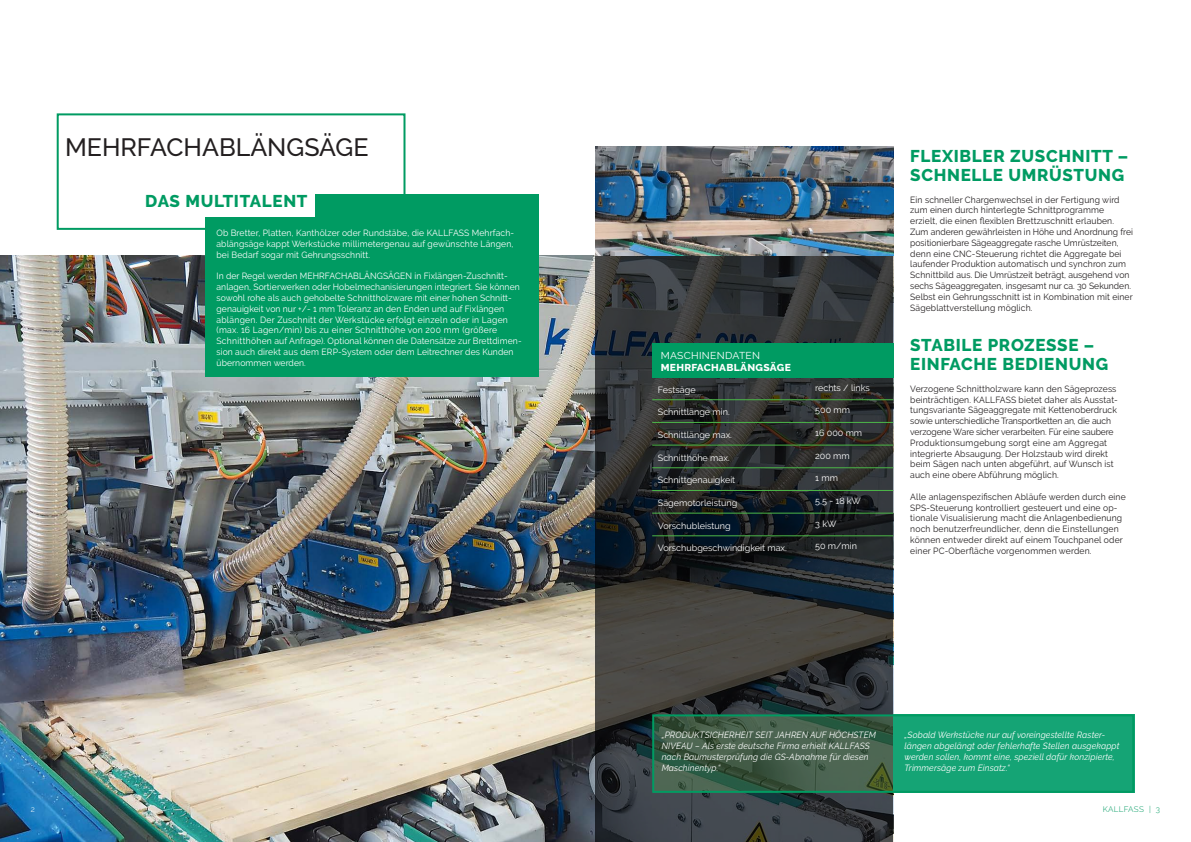
<style>
.page{position:relative;width:1191px;height:842px;background:#fff}
.page>*{position:absolute;margin:0;border:0;box-sizing:border-box;transform-origin:0 0}
.t1{font:500 25px "Raleway";color:#231f20}
.t2{font:800 17px/19px "Raleway";letter-spacing:.04em;color:#009b62}
.t3{font:800 10px "Raleway";letter-spacing:.03em;color:#fff}
.t4{font:10px "Raleway";letter-spacing:.03em;color:#fff}
.t5{font:9px/10.8px "Raleway";letter-spacing:.015em;color:#231f20;scale:.95 1}
.t6{font:9px/10.8px "Raleway";letter-spacing:.01em;color:#fff;text-align:justify;scale:.95 1}
.t7{font:italic 9px/10.8px "Raleway";letter-spacing:.015em;color:#fff;scale:.95 1}
.t8{font:9px "Raleway";letter-spacing:.01em;color:#fff}
.t9{font:300 8px "Raleway";letter-spacing:.04em;color:#009b62}
.t10{font:300 8px "Raleway";color:#fff}
</style>
<div class="page">
<img style="left:0;top:256px;width:595px;height:586px">
<img style="left:595px;top:146px;width:298px;height:110px">
<svg style="left:595px;top:256px;width:298px;height:586px;background:#2f3334"></svg>
<svg style="left:655px;top:717px;width:238px;height:73px;background:#405c47"></svg>
<div style="left:893px;top:714px;width:241px;height:79px;background:#15a475"></div>
<div style="left:652px;top:714px;width:482px;height:79px;border:2px solid #009b62"></div>
<div style="left:57px;top:113px;width:348px;height:117px;border:2px solid #009b62"></div>
<div style="left:205px;top:194px;width:334px;height:183px;background:#009b62"></div>
<div style="left:84px;top:190px;width:231px;height:26px;background:#fff"></div>
<div style="left:652px;top:343px;width:241px;height:34px;background:#009b62"></div>
<hr style="left:652px;top:400px;width:149px;height:1px;background:#4cb848">
<hr style="left:801px;top:400px;width:92px;height:1px;background:#4cb848">
<hr style="left:652px;top:422px;width:149px;height:1px;background:#4cb848">
<hr style="left:801px;top:422px;width:92px;height:1px;background:#4cb848">
<hr style="left:652px;top:468px;width:149px;height:1px;background:#4cb848">
<hr style="left:801px;top:468px;width:92px;height:1px;background:#4cb848">
<hr style="left:652px;top:490px;width:149px;height:1px;background:#4cb848">
<hr style="left:801px;top:490px;width:92px;height:1px;background:#4cb848">
<hr style="left:652px;top:513px;width:149px;height:1px;background:#4cb848">
<hr style="left:801px;top:513px;width:92px;height:1px;background:#4cb848">
<hr style="left:652px;top:536px;width:149px;height:1px;background:#4cb848">
<hr style="left:801px;top:536px;width:92px;height:1px;background:#4cb848">
<hr style="left:652px;top:445px;width:149px;height:1px;background:#4cb848">
<hr style="left:801px;top:445px;width:92px;height:1px;background:#4cb848">
<h1 class="t1" style="left:65px;top:133px;width:305px">MEHRFACHABLÄNGSÄGE</h1>
<h2 class="t2" style="left:145px;top:191px;width:164px">DAS MULTITALENT</h2>
<p class="t6" style="left:216px;top:228px;width:315px">Ob Bretter, Platten, Kanthölzer oder Rundstäbe, die KALLFASS Mehrfach&shy;ablängsäge kappt Werkstücke millimetergenau auf gewünschte Längen, bei Bedarf sogar mit Gehrungsschnitt.</p>
<p class="t6" style="left:216px;top:271px;width:323px;text-align:left">In der Regel werden MEHRFACHABLÄNGSÄGEN in Fixlängen-Zuschnitt&shy;anlagen, Sortierwerken oder Hobelmechanisierungen integriert. Sie können sowohl rohe als auch gehobelte Schnittholzware mit einer hohen Schnitt&shy;genauigkeit von nur +/- 1 mm Toleranz an den Enden und auf Fixlängen ablängen. Der Zuschnitt der Werkstücke erfolgt einzeln oder in Lagen (max. 16 Lagen/min) bis zu einer Schnitthöhe von 200 mm (größere Schnitthöhen auf Anfrage). Optional können die Datensätze zur Brettdimen&shy;sion auch direkt aus dem ERP-System oder dem Leitrechner des Kunden übernommen werden.</p>
<p class="t4" style="left:660px;top:349px;width:101px">MASCHINENDATEN</p>
<p class="t3" style="left:660px;top:362px;width:132px">MEHRFACHABLÄNGSÄGE</p>
<p class="t8" style="left:658px;top:385px;width:39px">Festsäge</p>
<p class="t8" style="left:815px;top:382px;width:56px">rechts / links</p>
<p class="t8" style="left:658px;top:407px;width:73px">Schnittlänge min.</p>
<p class="t8" style="left:815px;top:405px;width:36px">500 mm</p>
<p class="t8" style="left:658px;top:430px;width:76px">Schnittlänge max.</p>
<p class="t8" style="left:815px;top:428px;width:48px">16 000 mm</p>
<p class="t8" style="left:658px;top:452px;width:73px">Schnitthöhe max.</p>
<p class="t8" style="left:815px;top:450px;width:36px">200 mm</p>
<p class="t8" style="left:658px;top:475px;width:79px">Schnittgenauigkeit</p>
<p class="t8" style="left:815px;top:473px;width:24px">1 mm</p>
<p class="t8" style="left:658px;top:498px;width:81px">Sägemotorleistung</p>
<p class="t8" style="left:815px;top:496px;width:47px">5,5 - 18 kW</p>
<p class="t8" style="left:658px;top:520px;width:74px">Vorschubleistung</p>
<p class="t8" style="left:815px;top:518px;width:23px">3 kW</p>
<p class="t8" style="left:658px;top:543px;width:130px">Vorschubgeschwindigkeit max.</p>
<p class="t8" style="left:815px;top:541px;width:43px">50 m/min</p>
<h2 class="t2" style="left:910px;top:147px;width:219px">FLEXIBLER ZUSCHNITT –<br>SCHNELLE UMRÜSTUNG</h2>
<p class="t5" style="left:910px;top:194px;width:236px">Ein schneller Chargenwechsel in der Fertigung wird zum einen durch hinterlegte Schnittprogramme erzielt, die einen flexiblen Brettzuschnitt erlauben.<br>Zum anderen gewährleisten in Höhe und Anordnung frei positionierbare Sägeaggregate rasche Umrüstzeiten, denn eine CNC-Steuerung richtet die Aggregate bei laufender Produktion automatisch und synchron zum Schnittbild aus. Die Umrüstzeit beträgt, ausgehend von sechs Sägeaggregaten, insgesamt nur ca. 30 Sekunden.<br>Selbst ein Gehrungsschnitt ist in Kombination mit einer Sägeblattverstellung möglich.</p>
<h2 class="t2" style="left:910px;top:336px;width:199px">STABILE PROZESSE –<br>EINFACHE BEDIENUNG</h2>
<p class="t5" style="left:910px;top:383px;width:220px">Verzogene Schnittholzware kann den Sägeprozess beinträchtigen. KALLFASS bietet daher als Ausstat&shy;tungsvariante Sägeaggregate mit Kettenoberdruck sowie unterschiedliche Transportketten an, die auch verzogene Ware sicher verarbeiten. Für eine saubere Produktionsumgebung sorgt eine am Aggregat integrierte Absaugung. Der Holzstaub wird direkt beim Sägen nach unten abgeführt, auf Wunsch ist auch eine obere Abführung möglich.</p>
<p class="t5" style="left:910px;top:491px;width:228px">Alle anlagenspezifischen Abläufe werden durch eine SPS-Steuerung kontrolliert gesteuert und eine op&shy;tionale Visualisierung macht die Anlagenbedienung noch benutzerfreundlicher, denn die Einstellungen können entweder direkt auf einem Touchpanel oder einer PC-Oberfläche vorgenommen werden.</p>
<p class="t7" style="left:661px;top:730px;width:227px">„PRODUKTSICHERHEIT SEIT JAHREN AUF HÖCHSTEM NIVEAU – Als erste deutsche Firma erhielt KALLFASS nach Baumusterprüfung die GS-Abnahme für diesen Maschinentyp.“</p>
<p class="t7" style="left:904px;top:730px;width:228px">„Sobald Werkstücke nur auf voreingestellte Raster&shy;längen abgelängt oder fehlerhafte Stellen ausgekappt werden sollen, kommt eine, speziell dafür konzipierte, Trimmersäge zum Einsatz.“</p>
<p class="t10" style="left:31px;top:804px;width:6px">2</p>
<p class="t9" style="left:1102px;top:804px;width:59px">KALLFASS | 3</p>
</div>
